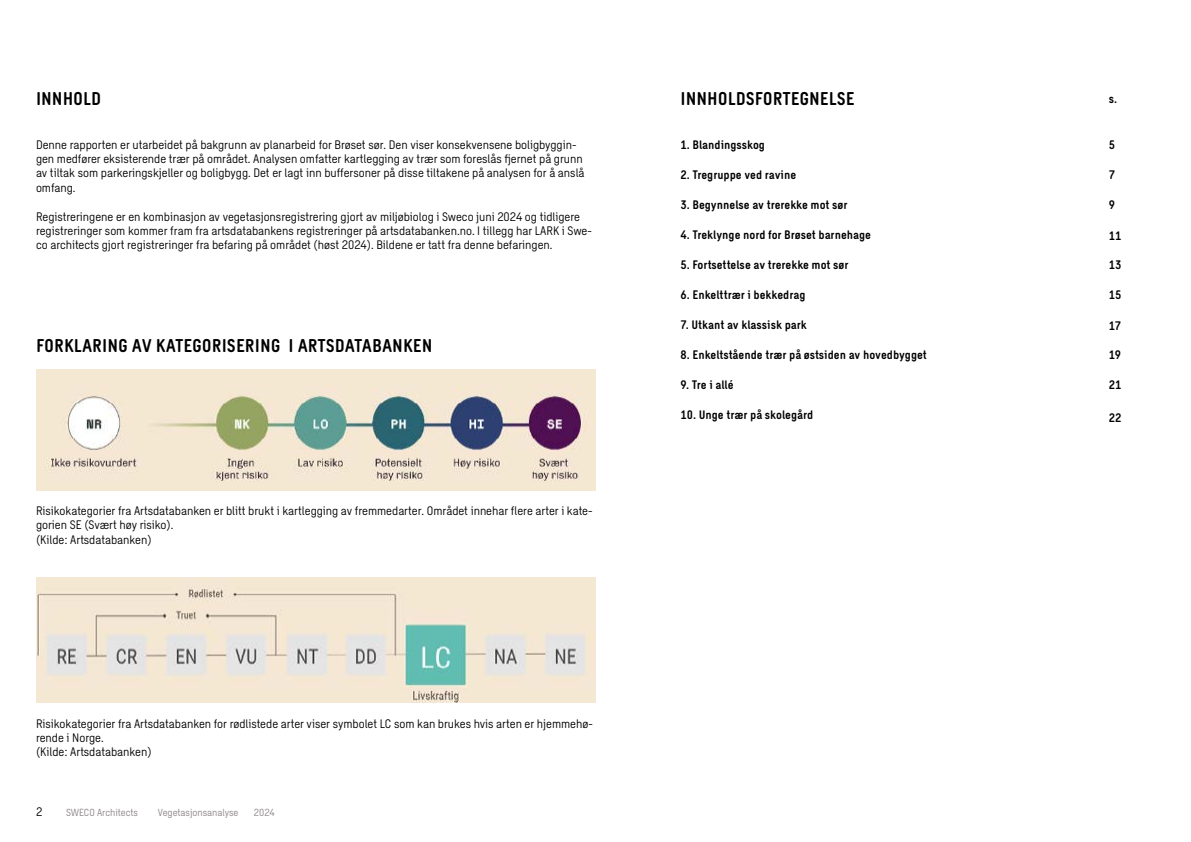
<style>
.page{position:relative;width:1191px;height:842px;background:#fff}
.page>*{position:absolute;margin:0;border:0;box-sizing:border-box;transform-origin:0 0}
.t1{font:700 18px "Sweco Sans";color:#000}
.t2{font:12px/14.4px "Sweco Sans";color:#000}
.t3{font:700 12px "Sweco Sans";color:#000}
.t4{font:10px "Sweco Sans";color:#8e8586}
</style>
<div class="page">
<img style="left:36px;top:369px;width:559px;height:121px">
<img style="left:36px;top:578px;width:559px;height:124px">
<h1 class="t1" style="left:36px;top:88px;width:67px">INNHOLD</h1>
<p class="t2" style="left:36px;top:137px;width:550px">Denne rapporten er utarbeidet på bakgrunn av planarbeid for Brøset sør. Den viser konsekvensene boligbyggin&shy;gen medfører eksisterende trær på området. Analysen omfatter kartlegging av trær som foreslås fjernet på grunn av tiltak som parkeringskjeller og boligbygg. Det er lagt inn buffersoner på disse tiltakene på analysen for å anslå omfang.</p>
<p class="t2" style="left:36px;top:209px;width:557px">Registreringene er en kombinasjon av vegetasjonsregistrering gjort av miljøbiolog i Sweco juni 2024 og tidligere registreringer som kommer fram fra artsdatabankens registreringer på artsdatabanken.no. I tillegg har LARK i Swe&shy;co architects gjort registreringer fra befaring på området (høst 2024). Bildene er tatt fra denne befaringen.</p>
<h1 class="t1" style="left:36px;top:335px;width:398px">FORKLARING AV KATEGORISERING I ARTSDATABANKEN</h1>
<p class="t2" style="left:36px;top:504px;width:558px">Risikokategorier fra Artsdatabanken er blitt brukt i kartlegging av fremmedarter. Området innehar flere arter i kate&shy;gorien SE (Svært høy risiko).<br>(Kilde: Artsdatabanken)</p>
<p class="t2" style="left:36px;top:716px;width:558px">Risikokategorier fra Artsdatabanken for rødlistede arter viser symbolet LC som kan brukes hvis arten er hjemmehø&shy;rende i Norge.<br>(Kilde: Artsdatabanken)</p>
<p class="t2" style="left:36px;top:804px;width:8px">2</p>
<p class="t4" style="left:66px;top:806px;width:73px">SWECO Architects</p>
<p class="t4" style="left:158px;top:806px;width:82px">Vegetasjonsanalyse</p>
<p class="t4" style="left:254px;top:806px;width:22px">2024</p>
<h1 class="t1" style="left:680px;top:88px;width:176px">INNHOLDSFORTEGNELSE</h1>
<p class="t3" style="left:1108px;top:92px;width:10px">s.</p>
<p class="t3" style="left:680px;top:137px;width:86px">1. Blandingsskog</p>
<p class="t3" style="left:680px;top:167px;width:117px">2. Tregruppe ved ravine</p>
<p class="t3" style="left:680px;top:197px;width:168px">3. Begynnelse av trerekke mot sør</p>
<p class="t3" style="left:680px;top:227px;width:192px">4. Treklynge nord for Brøset barnehage</p>
<p class="t3" style="left:680px;top:257px;width:169px">5. Fortsettelse av trerekke mot sør</p>
<p class="t3" style="left:680px;top:287px;width:126px">6. Enkelttrær i bekkedrag</p>
<p class="t3" style="left:1108px;top:137px;width:8px">5</p>
<p class="t3" style="left:1108px;top:167px;width:8px">7</p>
<p class="t3" style="left:1108px;top:197px;width:8px">9</p>
<p class="t3" style="left:1108px;top:229px;width:14px">11</p>
<p class="t3" style="left:1108px;top:257px;width:14px">13</p>
<p class="t3" style="left:1108px;top:287px;width:14px">15</p>
<p class="t3" style="left:680px;top:317px;width:128px">7. Utkant av klassisk park</p>
<p class="t3" style="left:1108px;top:318px;width:14px">17</p>
<p class="t3" style="left:680px;top:347px;width:248px">8. Enkeltstående trær på østsiden av hovedbygget</p>
<p class="t3" style="left:680px;top:377px;width:55px">9. Tre i allé</p>
<p class="t3" style="left:1108px;top:347px;width:14px">19</p>
<p class="t3" style="left:1108px;top:377px;width:14px">21</p>
<p class="t3" style="left:680px;top:407px;width:134px">10. Unge trær på skolegård</p>
<p class="t3" style="left:1108px;top:410px;width:14px">22</p>
</div>
